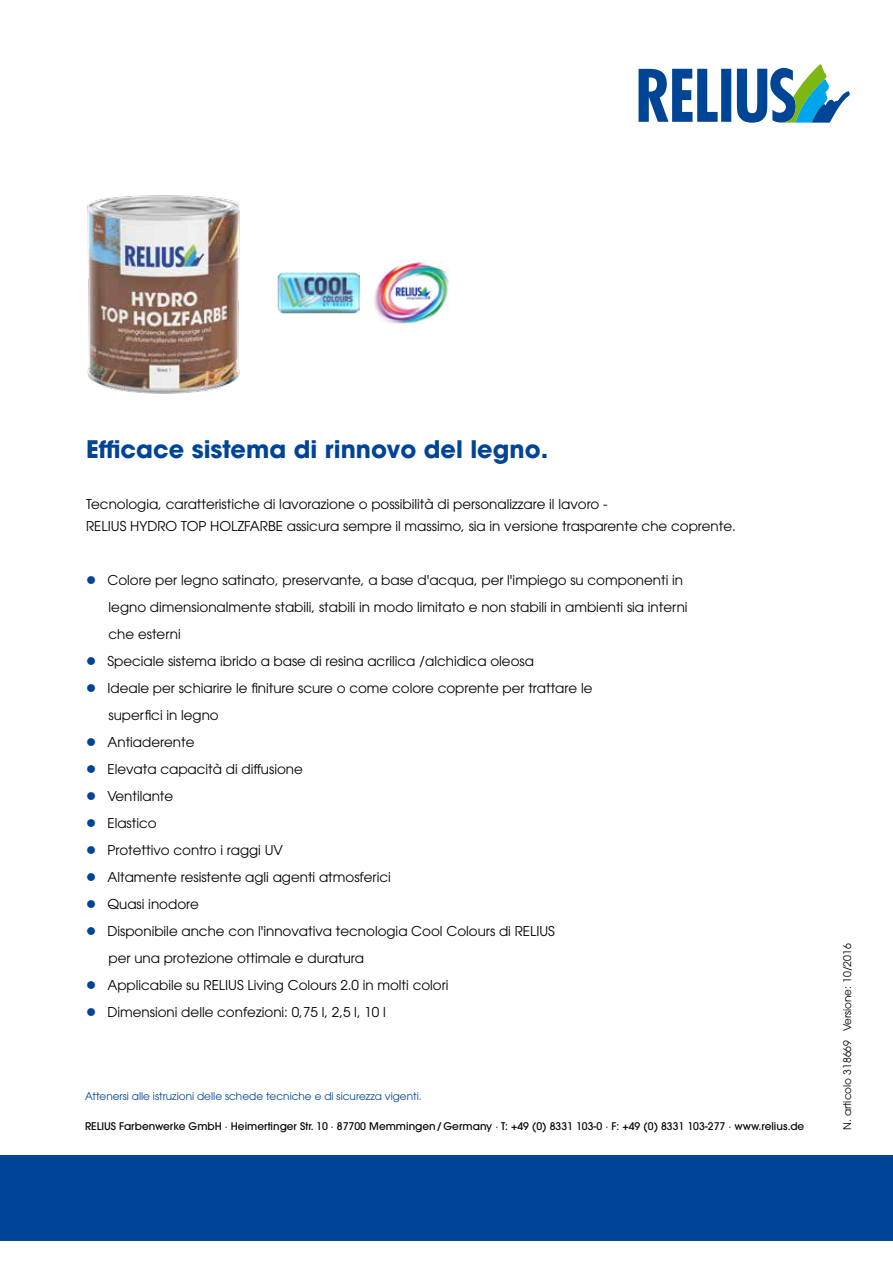
<style>
.page{position:relative;width:893px;height:1263px;background:#fff}
.page>*{position:absolute;margin:0;border:0;box-sizing:border-box;transform-origin:0 0}
.t1{font:700 24px "ITC Avant Garde Std";color:#004496}
.t2{font:13.5px/27px "ITC Avant Garde Std";color:#000}
.t3{font:500 10.5px "ITC Avant Garde Std";color:#000}
.t4{font:10.5px "ITC Avant Garde Std";color:#004496}
.t5{font:10.5px "ITC Avant Garde Std";color:#000}
.s1{color:#004496}
</style>
<div class="page">
<div style="left:0;top:1154px;width:893px;height:86px;background:#004496"></div>
<svg style="left:639px;top:64px;width:211px;height:59px"></svg>
<img style="left:87px;top:195px;width:153px;height:199px">
<img style="left:277px;top:272px;width:82px;height:42px">
<img style="left:374px;top:262px;width:76px;height:62px">
<h1 class="t1" style="left:86px;top:433px;width:464px">Efficace sistema di rinnovo del legno.</h1>
<p class="t2" style="left:86px;top:492px;width:651px;line-height:22.5px">Tecnologia, caratteristiche di lavorazione o possibilità di personalizzare il lavoro -<br>RELIUS HYDRO TOP HOLZFARBE assicura sempre il massimo, sia in versione trasparente che coprente.</p>
<p class="t2" style="left:109px;top:566px;width:581px;text-indent:-22px"><span class="s1">●</span> Colore per legno satinato, preservante, a base d'acqua, per l'impiego su componenti in legno dimensionalmente stabili, stabili in modo limitato e non stabili in ambienti sia interni che esterni</p>
<p class="t2" style="left:86px;top:647px;width:449px"><span class="s1">●</span> Speciale sistema ibrido a base di resina acrilica /alchidica oleosa</p>
<p class="t2" style="left:109px;top:674px;width:485px;text-indent:-22px"><span class="s1">●</span> Ideale per schiarire le finiture scure o come colore coprente per trattare le superfici in legno</p>
<p class="t2" style="left:86px;top:728px;width:110px"><span class="s1">●</span> Antiaderente</p>
<p class="t2" style="left:86px;top:755px;width:218px"><span class="s1">●</span> Elevata capacità di diffusione</p>
<p class="t2" style="left:86px;top:782px;width:89px"><span class="s1">●</span> Ventilante</p>
<p class="t2" style="left:86px;top:809px;width:72px"><span class="s1">●</span> Elastico</p>
<p class="t2" style="left:86px;top:836px;width:198px"><span class="s1">●</span> Protettivo contro i raggi UV</p>
<p class="t2" style="left:86px;top:863px;width:306px"><span class="s1">●</span> Altamente resistente agli agenti atmosferici</p>
<p class="t2" style="left:86px;top:890px;width:114px"><span class="s1">●</span> Quasi inodore</p>
<p class="t2" style="left:109px;top:917px;width:448px;text-indent:-22px"><span class="s1">●</span> Disponibile anche con l'innovativa tecnologia Cool Colours di RELIUS per una protezione ottimale e duratura</p>
<p class="t2" style="left:86px;top:971px;width:364px"><span class="s1">●</span> Applicabile su RELIUS Living Colours 2.0 in molti colori</p>
<p class="t2" style="left:86px;top:998px;width:301px"><span class="s1">●</span> Dimensioni delle confezioni: 0,75 l, 2,5 l, 10 l</p>
<p class="t4" style="left:85px;top:1090px;width:338px">Attenersi alle istruzioni delle schede tecniche e di sicurezza vigenti.</p>
<p class="t3" style="left:85px;top:1119px;width:721px">RELIUS Farbenwerke GmbH · Heimertinger Str. 10 · 87700 Memmingen/Germany · T: +49 (0) 8331 103-0 · F: +49 (0) 8331 103-277 · www.relius.de</p>
<p class="t5" style="left:841px;top:1130px;width:188px;rotate:-90deg">N. articolo 318669 Versione: 10/2016</p>
</div>
